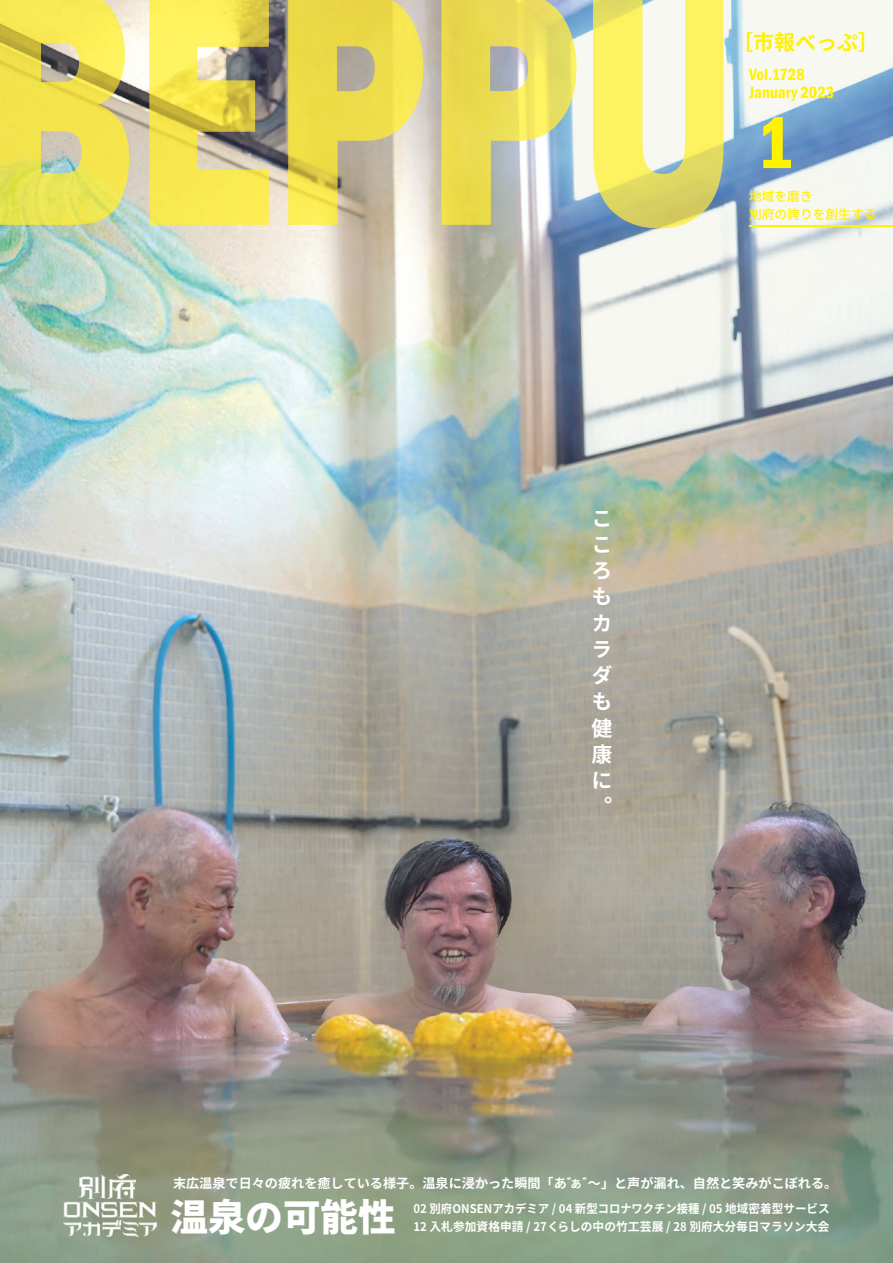
<style>
.page{position:relative;width:893px;height:1263px;background:#fff}
.page>*{position:absolute;margin:0;border:0;box-sizing:border-box;transform-origin:0 0}
.t1{font:600 condensed 75.75px "Franklin Gothic";color:#fff101}
.t2{font:800 37.5px "Source Han Sans JP";color:#fff}
.t3{font:700 21px/26.2px "Source Han Sans JP";color:#fff}
.t4{font:700 21px "Source Han Sans JP";color:#fff101}
.t5{font:600 condensed 16.65px/18px "Franklin Gothic";color:#fff101}
.t6{font:700 13.05px "Source Han Sans JP";color:#fff}
.t7{font:500 12.9px "Source Han Sans JP";color:#fff101}
.t8{font:700 12px "Source Han Sans JP";color:#fff;scale:.95 1}
.s1{font-size:21.15px}
</style>
<div class="page">
<img style="left:0;top:0;width:893px;height:1263px">
<img style="left:64px;top:1174px;width:92px;height:63px">
<hr style="left:749px;top:225px;width:144px;height:1px;background:#fff101">
<img style="left:0;top:0;width:723px;height:228px">
<h3 class="t4" style="left:732px;top:30px;width:149px"><span class="s1">［</span>市報べっぷ<span class="s1">[</span></h3>
<h3 class="t5" style="left:749px;top:65px;width:87px">Vol.1728<br>January 2023</h3>
<h1 class="t1" style="left:756px;top:92px;width:40px">1</h1>
<p class="t7" style="left:749px;top:189px;width:65px">地域を磨き</p>
<h3 class="t3" style="left:591px;top:505px;width:22px">こころもカラダも健康に</h3>
<h3 class="t3" style="left:591px;top:794px;width:22px">。</h3>
<p class="t7" style="left:749px;top:207px;width:129px">別府の誇りを創生する</p>
<p class="t6" style="left:173px;top:1176px;width:666px">末広温泉で日々の疲れを癒している様子。温泉に浸かった瞬間「あぁ゛゛～」と声が漏れ、自然と笑みがこぼれる。</p>
<h2 class="t2" style="left:170px;top:1196px;width:226px">温泉の可能性</h2>
<p class="t8" style="left:414px;top:1202px;width:440px">02 別府ONSENアカデミア / 04 新型コロナワクチン接種 / 05 地域密着型サービス</p>
<p class="t8" style="left:414px;top:1220px;width:439px">12 入札参加資格申請 / 27くらしの中の竹工芸展 / 28 別府大分毎日マラソン大会</p>
</div>
